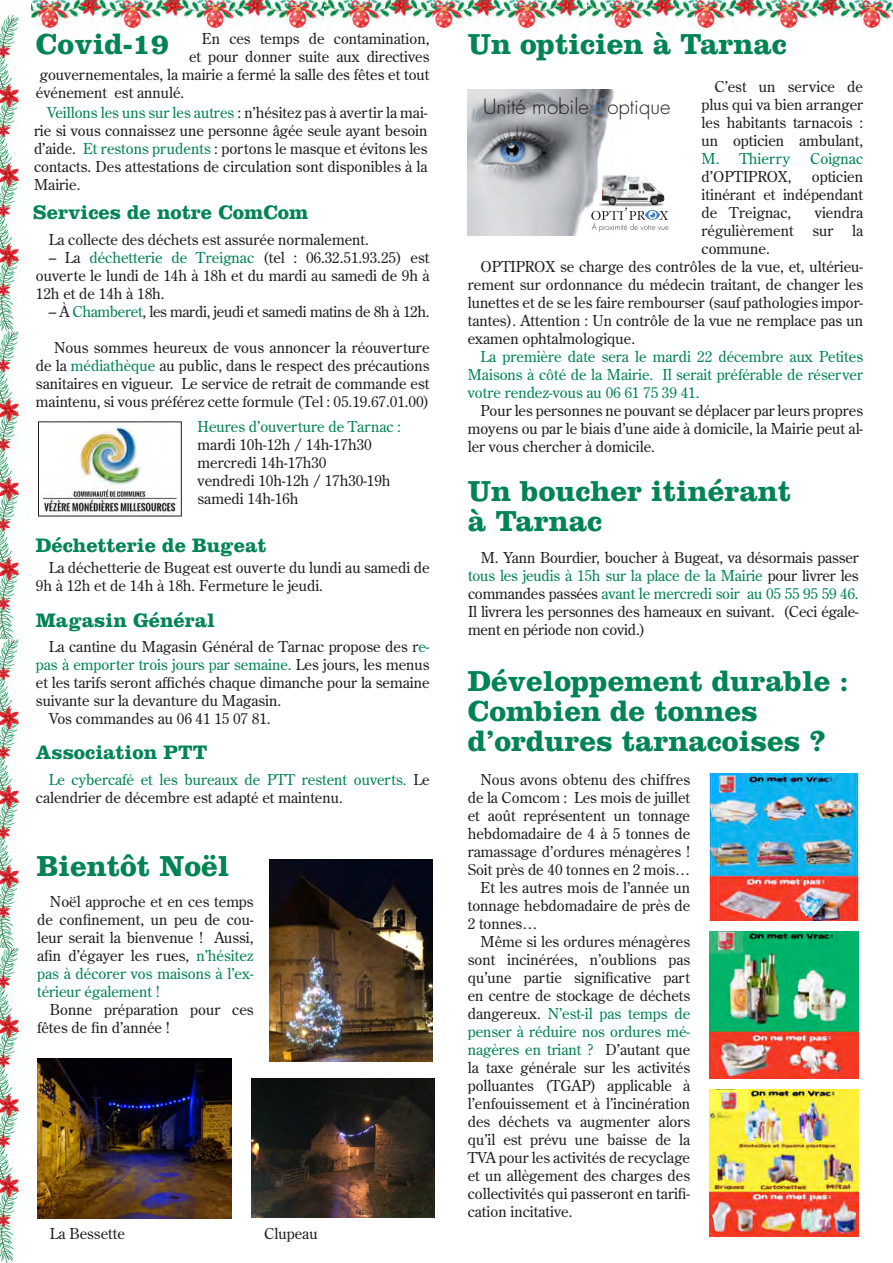
<style>
.page{position:relative;width:893px;height:1263px;background:#fff}
.page>*{position:absolute;margin:0;border:0;box-sizing:border-box;transform-origin:0 0}
.t1{font:700 30px/30px "Clarendon";color:#008453}
.t2{font:300 20.4px "Futura Std";color:#231f20}
.t3{font:700 20.25px "Clarendon";color:#008453}
.t4{font:15px/18px "Century Old Style";color:#231f20;text-align:justify}
.t5{font:15px/18px "Century Old Style";color:#008453}
.t6{font:15px "Century Old Style";letter-spacing:-.02em;color:#231f20}
.s1{color:#008453}
.s2{color:#231f20}
.s3{color:#4480c2}
</style>
<div class="page">
<img style="left:31px;top:0;width:294px;height:31px">
<img style="left:270px;top:860px;width:162px;height:201px">
<img style="left:252px;top:1078px;width:182px;height:140px">
<img style="left:0;top:14px;width:21px;height:318px">
<img style="left:0;top:332px;width:24px;height:308px">
<img style="left:0;top:640px;width:24px;height:308px">
<img style="left:0;top:948px;width:24px;height:315px">
<img style="left:325px;top:0;width:262px;height:31px">
<img style="left:587px;top:0;width:306px;height:32px">
<img style="left:37px;top:1058px;width:195px;height:160px">
<img style="left:468px;top:90px;width:146px;height:146px">
<svg style="left:591px;top:207px;width:77px;height:25px"></svg>
<img style="left:596px;top:173px;width:69px;height:34px">
<img style="left:41px;top:425px;width:137px;height:89px">
<div style="left:38px;top:422px;width:144px;height:94px;border:1px solid #231f20"></div>
<img style="left:710px;top:773px;width:149px;height:147px">
<img style="left:710px;top:1090px;width:149px;height:146px">
<img style="left:710px;top:931px;width:149px;height:147px">
<p class="t4" style="left:189px;top:29px;width:242px;text-align:right">En ces temps de contamination, et pour donner suite aux directives</p>
<p class="t4" style="left:36px;top:65px;width:395px">gouvernementales, la mairie a fermé la salle des fêtes et tout événement est annulé.</p>
<p class="t1" style="left:36px;top:29px;width:135px">Covid-19</p>
<p class="t4" style="left:34px;top:104px;width:395px;text-indent:13px"><span class="s1">Veillons les uns sur les autres</span> : n’hésitez pas à avertir la mai&shy;rie si vous connaissez une personne âgée seule ayant besoin d’aide. <span class="s1">Et restons prudents</span> : portons le masque et évitons les contacts. Des attestations de circulation sont disponibles à la Mairie.</p>
<p class="t3" style="left:33px;top:200px;width:277px">Services de notre ComCom</p>
<p class="t4" style="left:49px;top:230px;width:322px">La collecte des déchets est assurée normalement.</p>
<p class="t4" style="left:36px;top:248px;width:395px;text-indent:13px">– La <span class="s1">déchetterie de Treignac</span> (tel : 06.32.51.93.25) est ouverte le lundi de 14h à 18h et du mardi au samedi de 9h à 12h et de 14h à 18h.</p>
<p class="t6" style="left:49px;top:302px;width:382px">– À <span class="s1">Chamberet</span>, les mardi, jeudi et samedi matins de 8h à 12h.</p>
<p class="t4" style="left:36px;top:338px;width:395px;text-indent:18px">Nous sommes heureux de vous annoncer la réouverture de la <span class="s1">médiathèque</span> au public, dans le respect des précautions sanitaires en vigueur. Le service de retrait de commande est maintenu, si vous préférez cette formule (Tel : 05.19.67.01.00)</p>
<p class="t5" style="left:198px;top:418px;width:205px">Heures d’ouverture de Tarnac :</p>
<p class="t4" style="left:198px;top:436px;width:176px">mardi 10h-12h / 14h-17h30</p>
<p class="t4" style="left:198px;top:454px;width:130px">mercredi 14h-17h30</p>
<p class="t4" style="left:198px;top:472px;width:195px">vendredi 10h-12h / 17h30-19h</p>
<p class="t4" style="left:198px;top:490px;width:102px">samedi 14h-16h</p>
<p class="t3" style="left:36px;top:532px;width:232px">Déchetterie de Bugeat</p>
<p class="t4" style="left:36px;top:559px;width:395px;text-indent:13px">La déchetterie de Bugeat est ouverte du lundi au samedi de<br>9h à 12h et de 14h à 18h. Fermeture le jeudi.</p>
<p class="t3" style="left:36px;top:608px;width:181px">Magasin Général</p>
<p class="t4" style="left:36px;top:637px;width:395px;text-indent:13px">La cantine du Magasin Général de Tarnac propose des r<span class="s1">e&shy;pas à emporter trois jours par semaine.</span> Les jours, les menus et les tarifs seront affichés chaque dimanche pour la semaine suivante sur la devanture du Magasin.</p>
<p class="t4" style="left:49px;top:709px;width:223px">Vos commandes au 06 41 15 07 81.</p>
<p class="t3" style="left:36px;top:740px;width:173px">Association PTT</p>
<p class="t5" style="left:36px;top:771px;width:395px;text-indent:13px">Le cybercafé et les bureaux de PTT restent ouverts. <span class="s2">Le calendrier de décembre est adapté et maintenu.</span></p>
<p class="t1" style="left:37px;top:850px;width:194px">Bientôt Noël</p>
<p class="t4" style="left:37px;top:892px;width:218px;text-indent:13px">Noël approche et en ces temps de confinement, un peu de cou&shy;leur serait la bienvenue ! Aussi, afin d’égayer les rues, <span class="s1">n’hésitez pas à décorer vos maisons à l’ex&shy;térieur également !</span></p>
<p class="t4" style="left:37px;top:1000px;width:218px;text-indent:13px">Bonne préparation pour ces fêtes de fin d’année !</p>
<p class="t4" style="left:50px;top:1224px;width:77px">La Bessette</p>
<p class="t4" style="left:264px;top:1224px;width:55px">Clupeau</p>
<p class="t1" style="left:468px;top:29px;width:321px">Un opticien à Tarnac</p>
<p class="t2" style="left:483px;top:94px;width:189px">Unité mobile <span class="s3">d’</span>optique</p>
<p class="t4" style="left:702px;top:78px;width:163px;text-indent:13px">C’est un service de plus qui va bien arranger les habitants tarnacois : un opticien ambulant, <span class="s1">M. Thierry</span></p>
<p class="t5" style="left:810px;top:150px;width:54px">Coignac</p>
<p class="t4" style="left:702px;top:168px;width:91px">d’OPTIPROX,</p>
<p class="t4" style="left:702px;top:168px;width:163px;text-indent:110px">opticien itinérant et indépendant de Treignac,</p>
<p class="t4" style="left:702px;top:204px;width:163px;text-indent:113px">viendra régulièrement sur la commune.</p>
<p class="t4" style="left:468px;top:258px;width:397px;text-indent:13px">OPTIPROX se charge des contrôles de la vue, et, ultérieu&shy;rement sur ordonnance du médecin traitant, de changer les lunettes et de se les faire rembourser (sauf pathologies impor&shy;tantes). Attention : Un contrôle de la vue ne remplace pas un examen ophtalmologique.</p>
<p class="t5" style="left:468px;top:348px;width:397px;text-align:justify;text-indent:13px">La première date sera le mardi 22 décembre aux Petites Maisons à côté de la Mairie. Il serait préférable de réserver votre rendez-vous au 06 61 75 39 41.</p>
<p class="t4" style="left:468px;top:402px;width:397px;text-indent:13px">Pour les personnes ne pouvant se déplacer par leurs propres moyens ou par le biais d’une aide à domicile, la Mairie peut al&shy;ler vous chercher à domicile.</p>
<p class="t1" style="left:468px;top:476px;width:325px">Un boucher itinérant</p>
<p class="t1" style="left:468px;top:506px;width:136px">à Tarnac</p>
<p class="t4" style="left:468px;top:548px;width:392px;text-indent:13px">M. Yann Bourdier, boucher à Bugeat, va désormais passer <span class="s1">tous les jeudis à 15h sur la place de la Mairie</span> pour livrer les commandes passées <span class="s1">avant le mercredi soir au 05 55 95 59 46.<br></span>Il livrera les personnes des hameaux en suivant. (Ceci égale&shy;ment en période non covid.)</p>
<p class="t1" style="left:468px;top:666px;width:382px">Développement durable :<br>Combien de tonnes d’ordures tarnacoises ?</p>
<p class="t4" style="left:468px;top:771px;width:224px;text-indent:13px">Nous avons obtenu des chiffres de la Comcom : Les mois de juillet et août représentent un tonnage hebdomadaire de 4 à 5 tonnes de ramassage d’ordures ménagères !<br>Soit près de 40 tonnes en 2 mois…</p>
<p class="t4" style="left:468px;top:879px;width:224px;text-indent:13px">Et les autres mois de l’année un tonnage hebdomadaire de près de 2 tonnes…</p>
<p class="t4" style="left:468px;top:933px;width:224px;text-indent:13px">Même si les ordures ménagères sont incinérées, n’oublions pas qu’une partie significative part en centre de stockage de déchets dangereux. <span class="s1">N’est-il pas temps de penser à réduire nos ordures mé&shy;nagères en triant ?</span> D’autant que la taxe générale sur les activités polluantes (TGAP) applicable à l’enfouissement et à l’incinération des déchets va augmenter alors qu’il est prévu une baisse de la TVA pour les activités de recyclage et un allègement des charges des collectivités qui passeront en tarifi&shy;cation incitative.</p>
</div>
